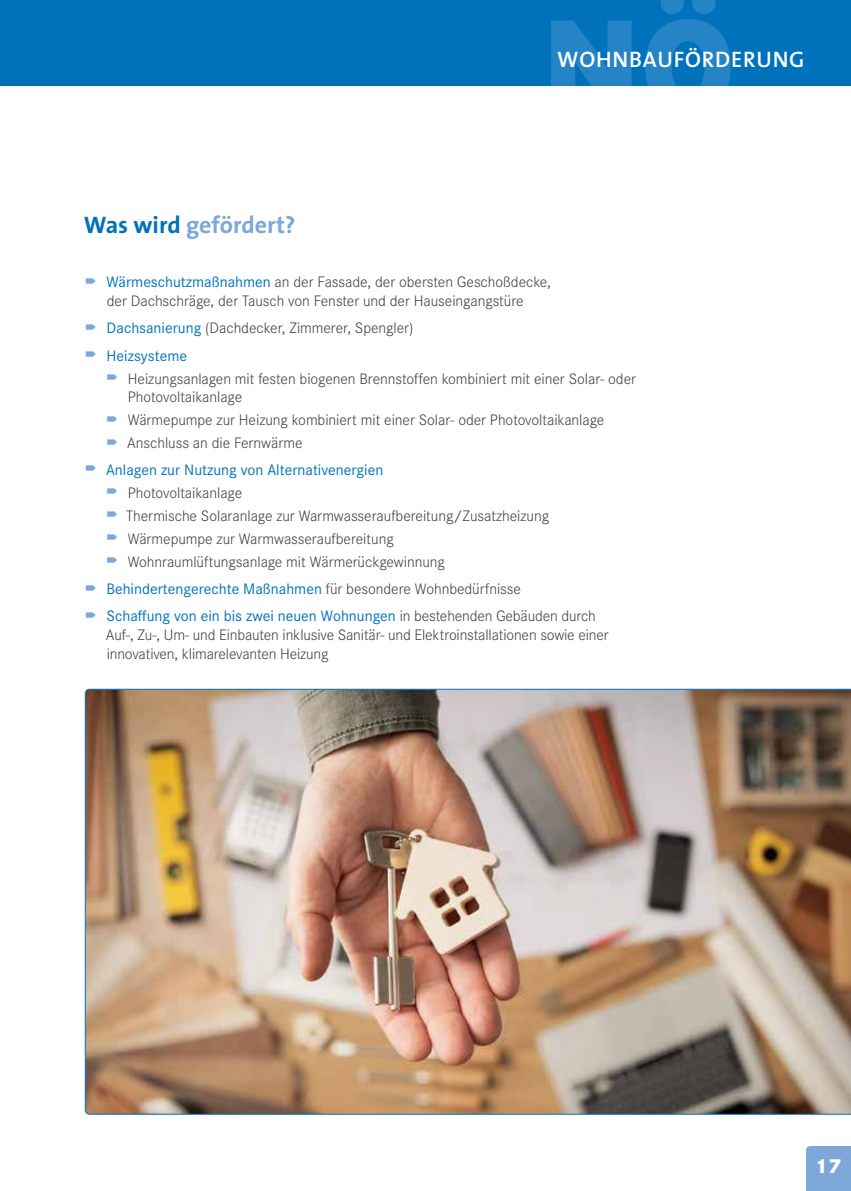
<style>
.page{position:relative;width:851px;height:1191px;background:#fff}
.page>*{position:absolute;margin:0;border:0;box-sizing:border-box;transform-origin:0 0}
.t1{font:700 24px "The Sans";color:#7da7d8}
.t2{font:600 22.5px "The Sans";letter-spacing:.035em;color:#fff}
.t3{font:800 21px "Corporate S";color:#fff}
.t4{font:300 15.75px/23px "Corporate S";letter-spacing:-.005em;color:#414042}
.t5{font:15.75px/27.3px "Corporate S";color:#0072bc}
.s1{color:#0072bc}
.s2{font-weight:400;color:#0072bc}
.s3{font-weight:300;color:#414042}
</style>
<div class="page">
<div style="left:0;top:0;width:850px;height:85px;background:#0072bc"></div>
<img style="left:551px;top:0;width:180px;height:85px">
<div style="left:806px;top:1146px;width:44px;height:45px;background:#7da7d8"></div>
<img style="left:85px;top:689px;width:765px;height:425px">
<h2 class="t2" style="left:557px;top:40px;width:249px">WOHNBAUFÖRDERUNG</h2>
<h1 class="t1" style="left:84px;top:205px;width:213px"><span class="s1">Was wird</span> gefördert?</h1>
<p class="t4" style="left:106px;top:273px;width:446px;line-height:18.8px"><span class="s2">Wärmeschutzmaßnahmen</span> an der Fassade, der obersten Geschoßdecke, der Dachschräge, der Tausch von Fenster und der Hauseingangstüre</p>
<p class="t4" style="left:107px;top:315px;width:308px;line-height:27.3px"><span class="s2">Dachsanierung</span> (Dachdecker, Zimmerer, Spengler)<br><span class="s2">Heizsysteme</span></p>
<p class="t4" style="left:128px;top:369px;width:509px;line-height:18.8px">Heizungsanlagen mit festen biogenen Brennstoffen kombiniert mit einer Solar- oder<br>Photovoltaikanlage</p>
<p class="t4" style="left:127px;top:409px;width:478px">Wärmepumpe zur Heizung kombiniert mit einer Solar- oder Photovoltaikanlage<br>Anschluss an die Fernwärme</p>
<p class="t5" style="left:106px;top:456px;width:279px">Anlagen zur Nutzung von Alternativenergien</p>
<p class="t4" style="left:126px;top:481px;width:424px">Photovoltaikanlage<br>Thermische Solaranlage zur Warmwasseraufbereitung/Zusatzheizung Wärmepumpe zur Warmwasseraufbereitung Wohnraumlüftungsanlage mit Wärmerückgewinnung</p>
<p class="t5" style="left:106px;top:575px;width:491px">Behindertengerechte Maßnahmen <span class="s3">für besondere Wohnbedürfnisse<br></span>Schaffung von ein bis zwei neuen Wohnungen <span class="s3">in bestehenden Gebäuden durch</span></p>
<p class="t4" style="left:106px;top:625px;width:504px;line-height:18.8px">Auf-, Zu-, Um- und Einbauten inklusive Sanitär- und Elektroinstallationen sowie einer innovativen, klimarelevanten Heizung</p>
<h3 class="t3" style="left:815px;top:1153px;width:28px">17</h3>
</div>
